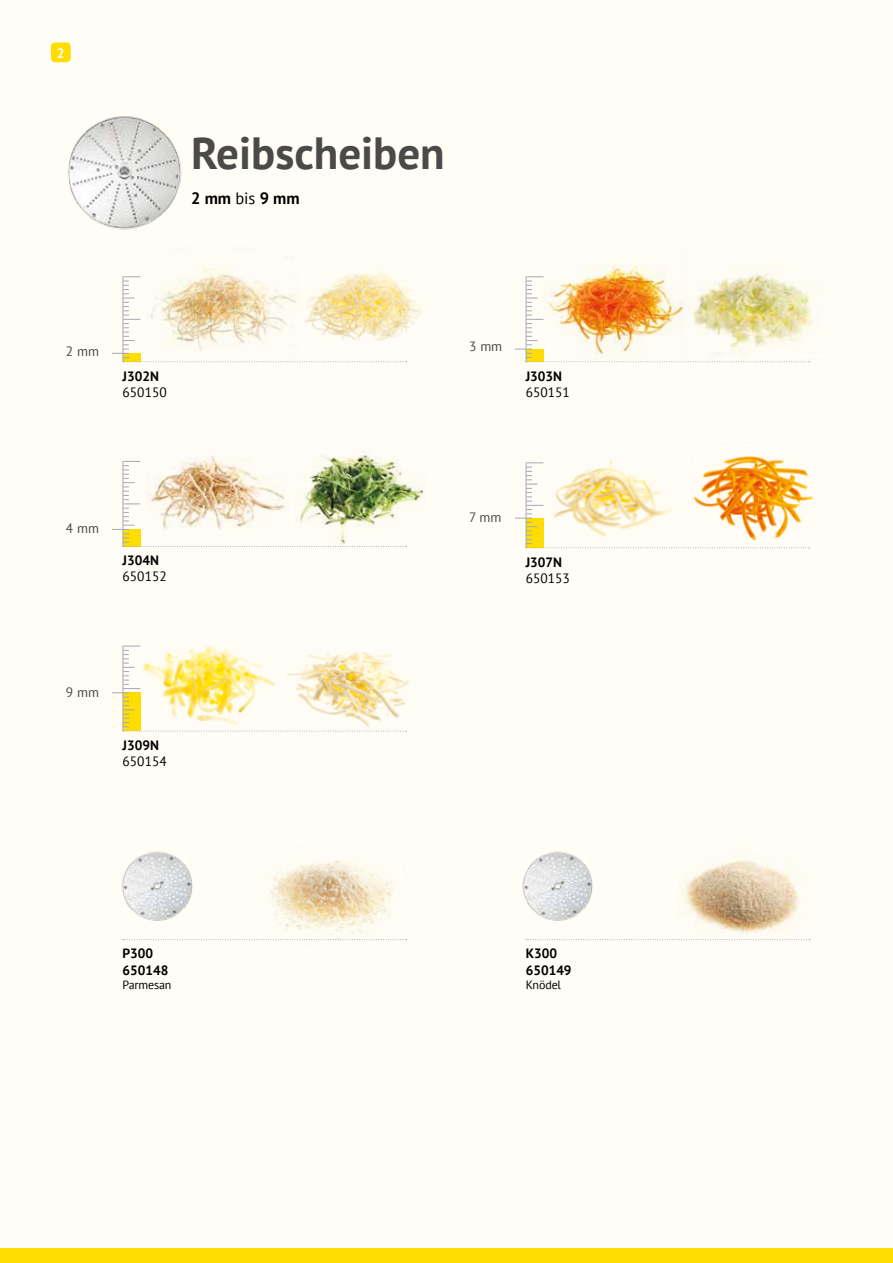
<style>
.page{position:relative;width:893px;height:1263px;background:#fffdf6}
.page>*{position:absolute;margin:0;border:0;box-sizing:border-box;transform-origin:0 0}
.t1{font:700 45px "PT Sans";color:#4a4a49}
.t2{font:700 16.35px "PT Sans";color:#000}
.t3{font:700 13.5px/16.2px "PT Sans";color:#000}
.t4{font:13.5px "PT Sans";color:#000}
.t5{font:13.5px "PT Sans";color:#4a4a49}
.t6{font:700 13.5px "PT Sans";color:#fff}
.t7{font:12px "PT Sans";letter-spacing:-.01em;color:#000}
.s1{font-weight:400}
</style>
<div class="page">
<div style="left:0;top:1248px;width:893px;height:15px;background:#fd0"></div>
<div style="left:51px;top:42px;width:20px;height:20px;background:#fd0;border-radius:4px"></div>
<img style="left:291px;top:244px;width:131px;height:85px">
<svg style="left:112px;top:276px;width:295px;height:86px"></svg>
<svg style="left:112px;top:461px;width:184px;height:86px"></svg>
<svg style="left:112px;top:646px;width:172px;height:86px"></svg>
<svg style="left:515px;top:276px;width:295px;height:86px"></svg>
<svg style="left:515px;top:462px;width:174px;height:86px"></svg>
<svg style="left:123px;top:939px;width:137px;height:1px"></svg>
<svg style="left:526px;top:939px;width:152px;height:1px"></svg>
<img style="left:543px;top:264px;width:136px;height:96px">
<img style="left:679px;top:267px;width:134px;height:93px">
<img style="left:147px;top:456px;width:141px;height:91px">
<img style="left:296px;top:455px;width:129px;height:92px">
<img style="left:551px;top:459px;width:125px;height:87px">
<img style="left:690px;top:456px;width:124px;height:93px">
<img style="left:137px;top:645px;width:142px;height:87px">
<img style="left:285px;top:650px;width:125px;height:82px">
<img style="left:261px;top:860px;width:146px;height:81px">
<img style="left:679px;top:860px;width:131px;height:81px">
<img style="left:121px;top:851px;width:72px;height:70px">
<img style="left:522px;top:851px;width:71px;height:70px">
<img style="left:68px;top:116px;width:114px;height:114px">
<p class="t6" style="left:57px;top:44px;width:9px">2</p>
<h1 class="t1" style="left:191px;top:123px;width:255px">Reibscheiben</h1>
<p class="t2" style="left:191px;top:187px;width:110px">2 mm <span class="s1">bis</span> 9 mm</p>
<p class="t5" style="left:66px;top:342px;width:35px">2 mm</p>
<p class="t3" style="left:123px;top:367px;width:38px">J302N</p>
<p class="t4" style="left:123px;top:383px;width:46px">650150</p>
<p class="t5" style="left:66px;top:520px;width:35px">4 mm</p>
<p class="t3" style="left:123px;top:552px;width:38px">J304N</p>
<p class="t4" style="left:123px;top:568px;width:46px">650152</p>
<p class="t5" style="left:66px;top:684px;width:35px">9 mm</p>
<p class="t3" style="left:123px;top:737px;width:38px">J309N</p>
<p class="t4" style="left:123px;top:753px;width:46px">650154</p>
<p class="t5" style="left:469px;top:338px;width:35px">3 mm</p>
<p class="t3" style="left:526px;top:367px;width:38px">J303N</p>
<p class="t4" style="left:526px;top:383px;width:46px">650151</p>
<p class="t5" style="left:469px;top:509px;width:34px">7 mm</p>
<p class="t3" style="left:526px;top:553px;width:38px">J307N</p>
<p class="t4" style="left:526px;top:569px;width:46px">650153</p>
<p class="t3" style="left:123px;top:945px;width:47px">P300<br>650148</p>
<p class="t7" style="left:123px;top:977px;width:50px">Parmesan</p>
<p class="t3" style="left:526px;top:945px;width:47px">K300<br>650149</p>
<p class="t7" style="left:526px;top:977px;width:37px">Knödel</p>
</div>
